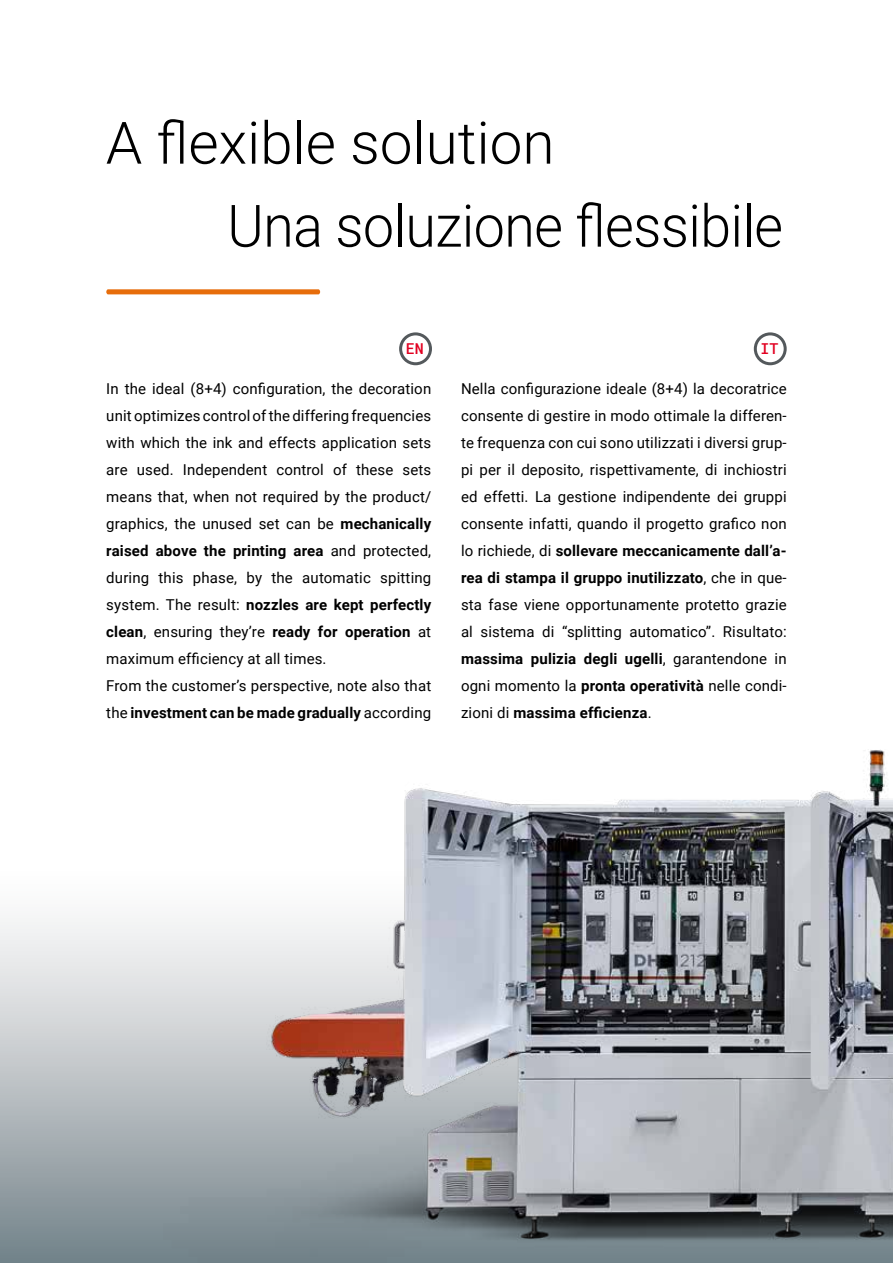
<style>
.page{position:relative;width:893px;height:1263px;background:#fff}
.page>*{position:absolute;margin:0;border:0;box-sizing:border-box;transform-origin:0 0}
.t1{font:300 58.5px "Roboto";letter-spacing:-.01em;color:#000;scale:.95 1}
.t2{font:300 58.5px "Roboto";letter-spacing:-.01em;color:#000}
.t3{font:15px/27px "Roboto";letter-spacing:.01em;color:#000;text-align:justify}
.t4{font:500 15px "Roboto Mono";color:#e20021}
.s1{font-weight:700}
</style>
<div class="page">
<svg style="left:106px;top:289px;width:214px;height:5px"></svg>
<div style="left:0;top:872px;width:893px;height:391px;background:linear-gradient(to bottom,#fff,#77858c)"></div>
<img style="left:128px;top:749px;width:765px;height:514px">
<div style="left:754px;top:332px;width:33px;height:33px;border:3px solid #54595c;border-radius:50%"></div>
<div style="left:399px;top:332px;width:33px;height:33px;border:3px solid #54595c;border-radius:50%"></div>
<h1 class="t2" style="left:106px;top:102px;width:450px">A flexible solution</h1>
<h1 class="t1" style="left:227px;top:185px;width:586px">Una soluzione flessibile</h1>
<p class="t4" style="left:406px;top:338px;width:19px">EN</p>
<p class="t3" style="left:106px;top:375px;width:326px;text-align:left">In the ideal (8+4) configuration, the decoration unit optimizes control of the differing frequencies with which the ink and effects application sets are used. Independent control of these sets means that, when not required by the product/ graphics, the unused set can be <span class="s1">mechanically raised above the printing area</span> and protected, during this phase, by the automatic spitting system. The result: <span class="s1">nozzles are kept perfectly clean</span>, ensuring they’re <span class="s1">ready for operation</span> at maximum efficiency at all times.<br>From the customer’s perspective, note also that the <span class="s1">investment can be made gradually</span> according</p>
<p class="t4" style="left:761px;top:338px;width:20px">IT</p>
<p class="t3" style="left:461px;top:375px;width:327px">Nella configurazione ideale (8+4) la decoratrice consente di gestire in modo ottimale la differen&shy;te frequenza con cui sono utilizzati i diversi grup&shy;pi per il deposito, rispettivamente, di inchiostri ed effetti. La gestione indipendente dei gruppi consente infatti, quando il progetto grafico non lo richiede, di <span class="s1">sollevare meccanicamente dall’a&shy;rea di stampa il gruppo inutilizzato</span>, che in que&shy;sta fase viene opportunamente protetto grazie al sistema di “splitting automatico”. Risultato: <span class="s1">massima pulizia degli ugelli</span>, garantendone in ogni momento la <span class="s1">pronta operatività</span> nelle condi&shy;zioni di <span class="s1">massima efficienza</span>.</p>
</div>
